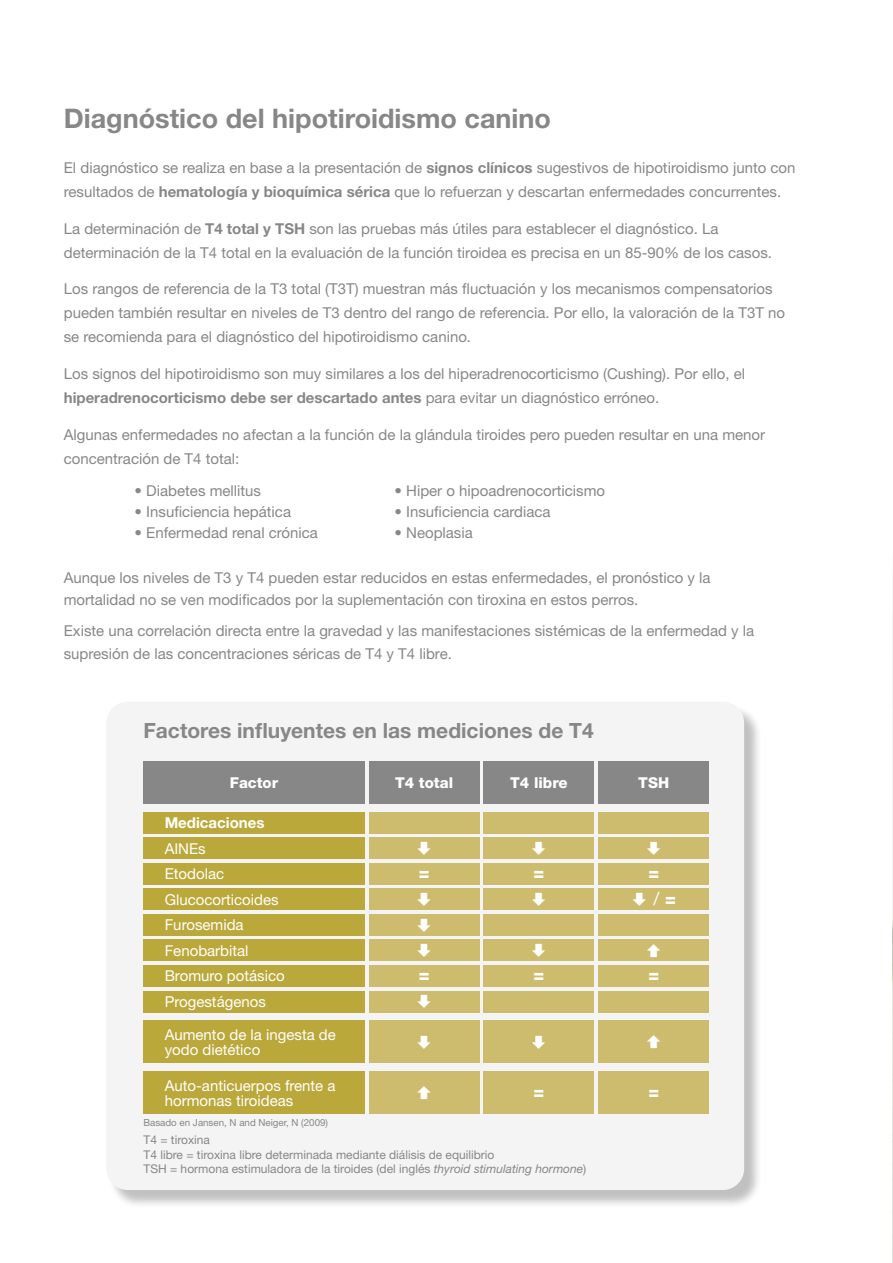
<style>
.page{position:relative;width:893px;height:1263px;background:#fff}
.page>*{position:absolute;margin:0;border:0;box-sizing:border-box;transform-origin:0 0}
.t1{font:700 27px "Helvetica Neue LT Std";color:#878787}
.t2{font:700 21px "Helvetica Neue LT Std";color:#878787}
.t3{font:800 18px/26.1px "Helvetica Neue LT Std";color:#fff}
.t4{font:15px/24px "Helvetica Neue LT Std";color:#878787}
.t5{font:15px/25.5px "Helvetica Neue LT Std";color:#fff}
.t6{font:800 15px "Helvetica Neue LT Std";color:#fff}
.t7{font:700 15px "Helvetica Neue LT Std";color:#fff}
.t8{font:12px/14.4px "Helvetica Neue LT Std";color:#878787}
.t9{font:9.75px "Helvetica Neue LT Std";color:#878787}
.s1{font-weight:700}
.s2{font-weight:400}
.s3{font-style:italic}
</style>
<div class="page">
<img style="left:892px;top:588px;width:1px;height:675px">
<div style="left:109px;top:704px;width:654px;height:505px;background:#000;opacity:.25"></div>
<div style="left:106px;top:702px;width:638px;height:488px;background:#f4f4f4;border-radius:21px"></div>
<div style="left:143px;top:761px;width:222px;height:43px;background:#878787"></div>
<div style="left:369px;top:838px;width:110px;height:21px;background:#cdbc6d"></div>
<div style="left:484px;top:838px;width:110px;height:21px;background:#cdbc6d"></div>
<div style="left:598px;top:838px;width:111px;height:21px;background:#cdbc6d"></div>
<div style="left:369px;top:863px;width:110px;height:21px;background:#cdbc6d"></div>
<div style="left:484px;top:863px;width:110px;height:21px;background:#cdbc6d"></div>
<div style="left:598px;top:863px;width:111px;height:21px;background:#cdbc6d"></div>
<div style="left:369px;top:889px;width:110px;height:21px;background:#cdbc6d"></div>
<div style="left:484px;top:889px;width:110px;height:21px;background:#cdbc6d"></div>
<div style="left:598px;top:889px;width:111px;height:21px;background:#cdbc6d"></div>
<div style="left:369px;top:914px;width:110px;height:21px;background:#cdbc6d"></div>
<div style="left:484px;top:914px;width:110px;height:21px;background:#cdbc6d"></div>
<div style="left:598px;top:914px;width:111px;height:21px;background:#cdbc6d"></div>
<div style="left:369px;top:940px;width:110px;height:21px;background:#cdbc6d"></div>
<div style="left:484px;top:940px;width:110px;height:21px;background:#cdbc6d"></div>
<div style="left:598px;top:940px;width:111px;height:21px;background:#cdbc6d"></div>
<div style="left:369px;top:965px;width:110px;height:22px;background:#cdbc6d"></div>
<div style="left:484px;top:965px;width:110px;height:22px;background:#cdbc6d"></div>
<div style="left:598px;top:965px;width:111px;height:22px;background:#cdbc6d"></div>
<div style="left:369px;top:991px;width:110px;height:21px;background:#cdbc6d"></div>
<div style="left:484px;top:991px;width:110px;height:21px;background:#cdbc6d"></div>
<div style="left:598px;top:991px;width:111px;height:21px;background:#cdbc6d"></div>
<div style="left:369px;top:1021px;width:110px;height:42px;background:#cdbc6d"></div>
<div style="left:484px;top:1021px;width:110px;height:42px;background:#cdbc6d"></div>
<div style="left:598px;top:1021px;width:111px;height:42px;background:#cdbc6d"></div>
<div style="left:369px;top:1072px;width:110px;height:42px;background:#cdbc6d"></div>
<div style="left:484px;top:1072px;width:110px;height:42px;background:#cdbc6d"></div>
<div style="left:598px;top:1072px;width:111px;height:42px;background:#cdbc6d"></div>
<div style="left:143px;top:838px;width:222px;height:21px;background:#bba83a"></div>
<div style="left:143px;top:863px;width:222px;height:21px;background:#bba83a"></div>
<div style="left:143px;top:889px;width:222px;height:21px;background:#bba83a"></div>
<div style="left:143px;top:914px;width:222px;height:21px;background:#bba83a"></div>
<div style="left:143px;top:940px;width:222px;height:21px;background:#bba83a"></div>
<div style="left:143px;top:965px;width:222px;height:22px;background:#bba83a"></div>
<div style="left:143px;top:991px;width:222px;height:21px;background:#bba83a"></div>
<div style="left:143px;top:1021px;width:222px;height:42px;background:#bba83a"></div>
<div style="left:143px;top:1072px;width:222px;height:42px;background:#bba83a"></div>
<div style="left:369px;top:761px;width:110px;height:43px;background:#878787"></div>
<div style="left:484px;top:761px;width:110px;height:43px;background:#878787"></div>
<div style="left:598px;top:761px;width:111px;height:43px;background:#878787"></div>
<div style="left:369px;top:812px;width:110px;height:21px;background:#cdbc6d"></div>
<div style="left:484px;top:812px;width:110px;height:21px;background:#cdbc6d"></div>
<div style="left:598px;top:812px;width:111px;height:21px;background:#cdbc6d"></div>
<div style="left:143px;top:812px;width:222px;height:21px;background:#bba83a"></div>
<h1 class="t1" style="left:64px;top:101px;width:489px">Diagnóstico del hipotiroidismo canino</h1>
<p class="t4" style="left:64px;top:155px;width:733px">El diagnóstico se realiza en base a la presentación de <span class="s1">signos clínicos</span> sugestivos de hipotiroidismo junto con resultados de <span class="s1">hematología y bioquímica sérica</span> que lo refuerzan y descartan enfermedades concurrentes.</p>
<p class="t4" style="left:64px;top:216px;width:710px">La determinación de <span class="s1">T4 total y TSH</span> son las pruebas más útiles para establecer el diagnóstico. La determinación de la T4 total en la evaluación de la función tiroidea es precisa en un 85-90% de los casos.</p>
<p class="t4" style="left:64px;top:277px;width:723px">Los rangos de referencia de la T3 total (T3T) muestran más fluctuación y los mecanismos compensatorios pueden también resultar en niveles de T3 dentro del rango de referencia. Por ello, la valoración de la T3T no se recomienda para el diagnóstico del hipotiroidismo canino.</p>
<p class="t4" style="left:64px;top:362px;width:683px">Los signos del hipotiroidismo son muy similares a los del hiperadrenocorticismo (Cushing). Por ello, el <span class="s1">hiperadrenocorticismo debe ser descartado antes</span> para evitar un diagnóstico erróneo.</p>
<p class="t4" style="left:64px;top:422px;width:703px">Algunas enfermedades no afectan a la función de la glándula tiroides pero pueden resultar en una menor concentración de T4 total:</p>
<p class="t4" style="left:395px;top:479px;width:212px">• Hiper o hipoadrenocorticismo</p>
<p class="t4" style="left:395px;top:500px;width:158px">• Insuficiencia cardiaca</p>
<p class="t4" style="left:395px;top:521px;width:80px">• Neoplasia</p>
<p class="t4" style="left:64px;top:566px;width:648px;line-height:22.5px">Aunque los niveles de T3 y T4 pueden estar reducidos en estas enfermedades, el pronóstico y la mortalidad no se ven modificados por la suplementación con tiroxina en estos perros.</p>
<p class="t4" style="left:64px;top:619px;width:692px;line-height:22.5px">Existe una correlación directa entre la gravedad y las manifestaciones sistémicas de la enfermedad y la supresión de las concentraciones séricas de T4 y T4 libre.</p>
<p class="t4" style="left:135px;top:479px;width:128px">• Diabetes mellitus</p>
<p class="t4" style="left:135px;top:500px;width:158px">• Insuficiencia hepática</p>
<p class="t4" style="left:135px;top:521px;width:185px">• Enfermedad renal crónica</p>
<h2 class="t2" style="left:143px;top:718px;width:452px">Factores influyentes en las mediciones de T4</h2>
<p class="t6" style="left:230px;top:774px;width:50px">Factor</p>
<p class="t7" style="left:165px;top:814px;width:101px">Medicaciones</p>
<p class="t5" style="left:165px;top:835px;width:122px">AINEs<br>Etodolac<br>Glucocorticoides<br>Furosemida<br>Fenobarbital<br>Bromuro potásico<br>Progestágenos</p>
<p class="t5" style="left:165px;top:1027px;width:173px;line-height:15px">Aumento de la ingesta de yodo dietético</p>
<p class="t5" style="left:165px;top:1078px;width:172px;line-height:15px">Auto-anticuerpos frente a hormonas tiroideas</p>
<p class="t9" style="left:143px;top:1117px;width:186px">Basado en Jansen, N and Neiger, N (2009)</p>
<p class="t6" style="left:395px;top:774px;width:60px">T4 total</p>
<p class="t6" style="left:510px;top:774px;width:59px">T4 libre</p>
<p class="t6" style="left:638px;top:774px;width:32px">TSH</p>
<p class="t3" style="left:419px;top:859px;width:12px">=</p>
<p class="t3" style="left:533px;top:859px;width:12px">=</p>
<p class="t3" style="left:648px;top:859px;width:29px">=<br><span class="s2">/</span> =</p>
<p class="t3" style="left:419px;top:961px;width:12px">=</p>
<p class="t3" style="left:533px;top:961px;width:12px">=</p>
<p class="t3" style="left:648px;top:961px;width:12px">=</p>
<p class="t3" style="left:533px;top:1078px;width:12px">=</p>
<p class="t3" style="left:648px;top:1078px;width:12px">=</p>
<p class="t8" style="left:143px;top:1133px;width:444px">T4 = tiroxina<br>T4 libre = tiroxina libre determinada mediante diálisis de equilibrio<br>TSH = hormona estimuladora de la tiroides (del inglés <span class="s3">thyroid stimulating hormone</span>)</p>
</div>
